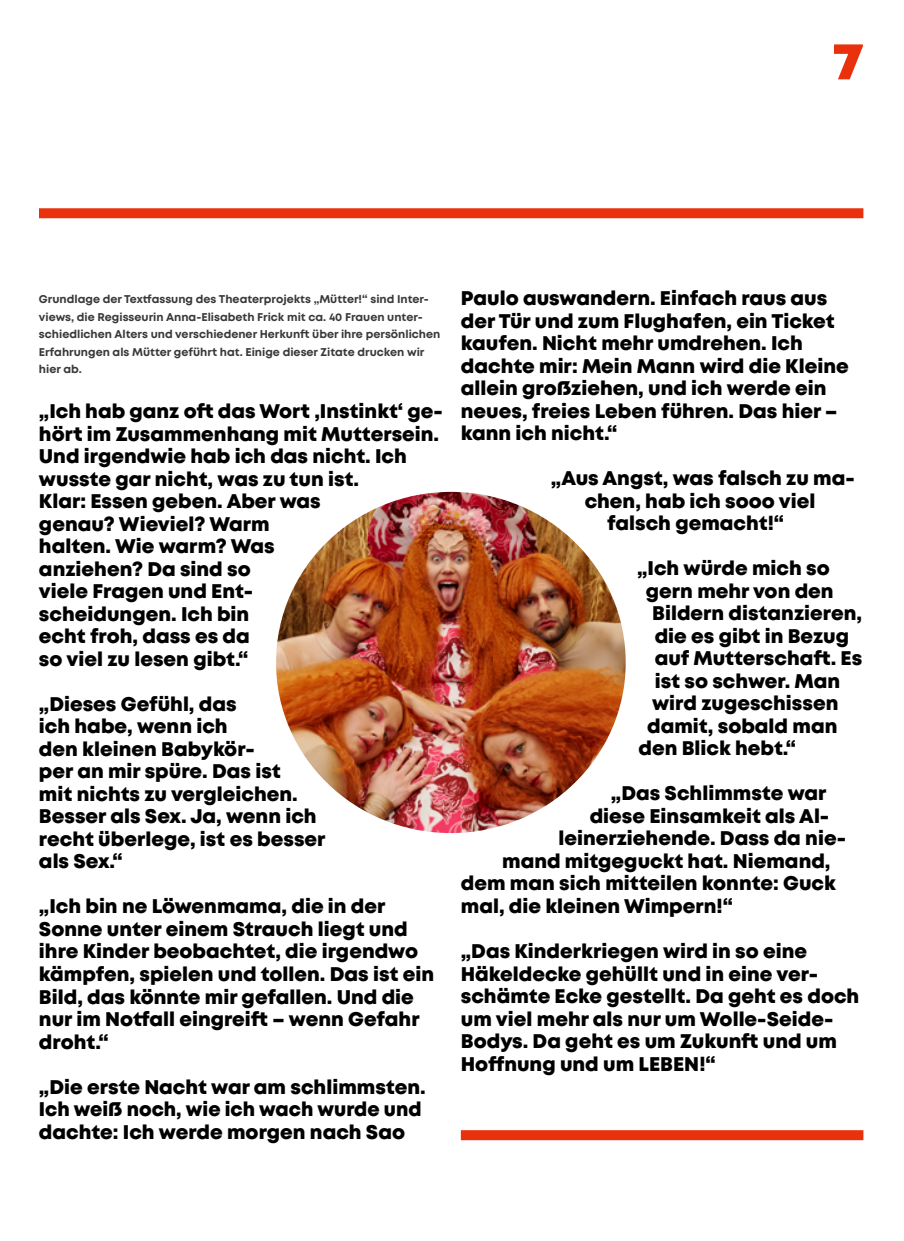
<style>
.page{position:relative;width:904px;height:1241px;background:#fff}
.page>*{position:absolute;margin:0;border:0;box-sizing:border-box;transform-origin:0 0}
.t1{font:900 52.5px "Mont";color:#e9310e}
.t2{font:800 19.75px/22.5px "Mont";color:#000}
.t3{font:700 11.25px/17.5px "Mont";color:#383937}
</style>
<div class="page">
<img style="left:276px;top:492px;width:349px;height:341px">
<div style="left:39px;top:208px;width:824px;height:10px;background:#e9310e"></div>
<div style="left:461px;top:1129px;width:402px;height:10px;background:#e9310e"></div>
<h1 class="t1" style="left:833px;top:27px;width:32px">7</h1>
<p class="t3" style="left:39px;top:290px;width:403px">Grundlage der Textfassung des Theaterprojekts „Mütter!“ sind Inter&shy;views, die Regisseurin Anna-Elisabeth Frick mit ca. 40 Frauen unter&shy;schiedlichen Alters und verschiedener Herkunft über ihre persönlichen Erfahrungen als Mütter geführt hat. Einige dieser Zitate drucken wir hier ab.</p>
<p class="t2" style="left:39px;top:400px;width:405px">„Ich hab ganz oft das Wort ,Instinkt‘ ge&shy;hört im Zusammenhang mit Muttersein.<br>Und irgendwie hab ich das nicht. Ich wusste gar nicht, was zu tun ist.<br>Klar: Essen geben. Aber was<br>genau? Wieviel? Warm<br>halten. Wie warm? Was<br>anziehen? Da sind so<br>viele Fragen und Ent-<br>scheidungen. Ich bin<br>echt froh, dass es da<br>so viel zu lesen gibt.“</p>
<p class="t2" style="left:39px;top:692px;width:288px">„Dieses Gefühl, das<br>ich habe, wenn ich<br>den kleinen Babykör-<br>per an mir spüre. Das ist<br>mit nichts zu vergleichen.<br>Besser als Sex. Ja, wenn ich recht überlege, ist es besser als Sex.“</p>
<p class="t2" style="left:39px;top:895px;width:397px">„Ich bin ne Löwenmama, die in der<br>Sonne unter einem Strauch liegt und ihre Kinder beobachtet, die irgendwo kämpfen, spielen und tollen. Das ist ein<br>Bild, das könnte mir gefallen. Und die nur im Notfall eingreift – wenn Gefahr droht.“</p>
<p class="t2" style="left:39px;top:1075px;width:388px">„Die erste Nacht war am schlimmsten.<br>Ich weiß noch, wie ich wach wurde und dachte: Ich werde morgen nach Sao</p>
<p class="t2" style="left:461px;top:287px;width:389px">Paulo auswandern. Einfach raus aus der Tür und zum Flughafen, ein Ticket kaufen. Nicht mehr umdrehen. Ich dachte mir: Mein Mann wird die Kleine allein großziehen, und ich werde ein neues, freies Leben führen. Das hier – kann ich nicht.“</p>
<p class="t2" style="left:551px;top:467px;width:305px">„Aus Angst, was falsch zu ma-</p>
<p class="t2" style="left:584px;top:489px;width:232px">chen, hab ich sooo viel</p>
<p class="t2" style="left:607px;top:512px;width:178px">falsch gemacht!“</p>
<p class="t2" style="left:637px;top:557px;width:194px">„Ich würde mich so</p>
<p class="t2" style="left:646px;top:579px;width:189px">gern mehr von den</p>
<p class="t2" style="left:652px;top:602px;width:211px">Bildern distanzieren,</p>
<p class="t2" style="left:654px;top:624px;width:196px">die es gibt in Bezug</p>
<p class="t2" style="left:654px;top:647px;width:209px">auf Mutterschaft. Es</p>
<p class="t2" style="left:654px;top:669px;width:187px">ist so schwer. Man</p>
<p class="t2" style="left:652px;top:692px;width:188px">wird zugeschissen</p>
<p class="t2" style="left:647px;top:714px;width:192px">damit, sobald man</p>
<p class="t2" style="left:638px;top:737px;width:159px">den Blick hebt.“</p>
<p class="t2" style="left:611px;top:782px;width:217px">„Das Schlimmste war</p>
<p class="t2" style="left:589px;top:804px;width:241px">diese Einsamkeit als Al-</p>
<p class="t2" style="left:558px;top:827px;width:289px">leinerziehende. Dass da nie-</p>
<p class="t2" style="left:502px;top:849px;width:330px">mand mitgeguckt hat. Niemand,</p>
<p class="t2" style="left:461px;top:872px;width:376px">dem man sich mitteilen konnte: Guck</p>
<p class="t2" style="left:461px;top:894px;width:274px">mal, die kleinen Wimpern!“</p>
<p class="t2" style="left:461px;top:939px;width:400px">„Das Kinderkriegen wird in so eine Häkeldecke gehüllt und in eine ver&shy;schämte Ecke gestellt. Da geht es doch um viel mehr als nur um Wolle-Seide-Bodys. Da geht es um Zukunft und um Hoffnung und um LEBEN!“</p>
</div>
